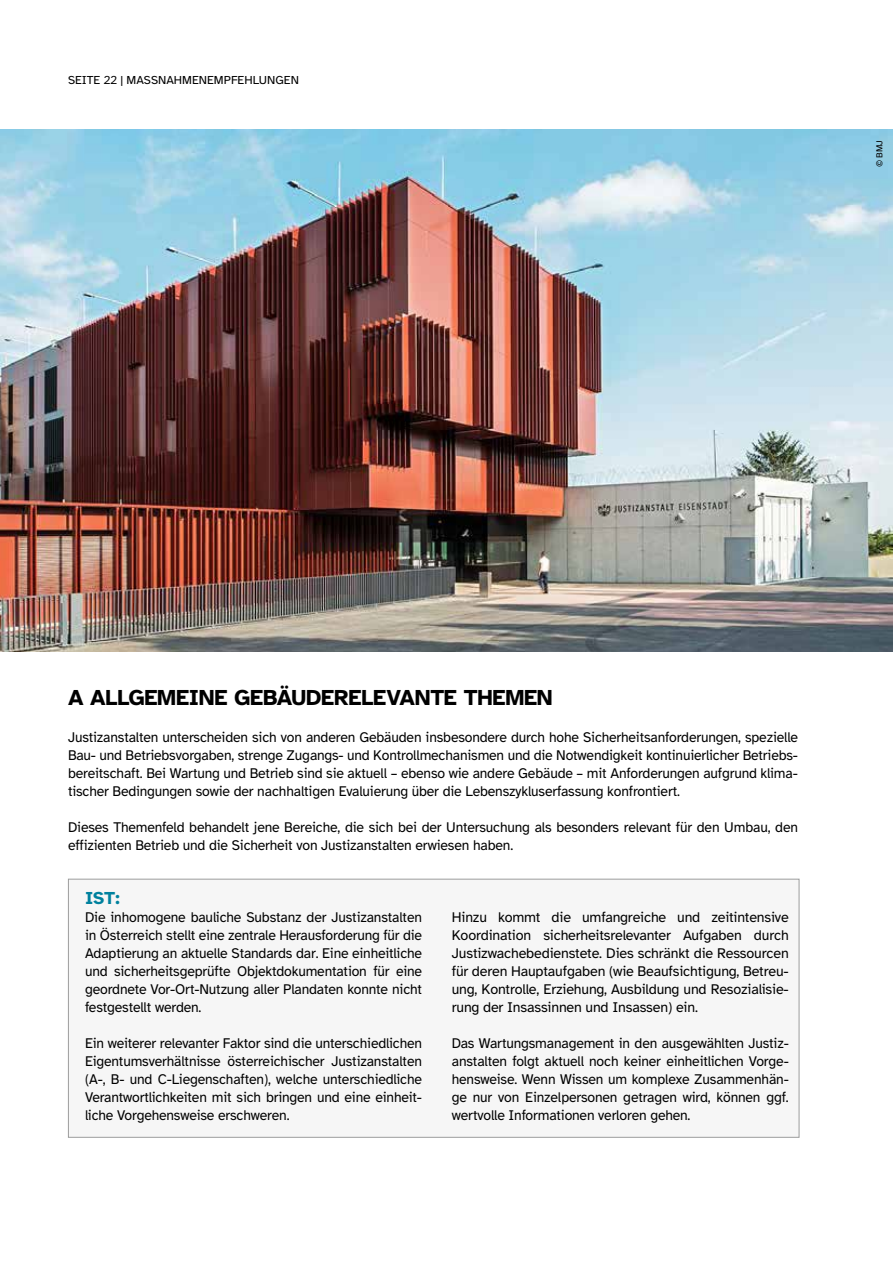
<style>
.page{position:relative;width:893px;height:1263px;background:#fff}
.page>*{position:absolute;margin:0;border:0;box-sizing:border-box;transform-origin:0 0}
.t1{font:700 22.5px "Atkinson Hyperlegible";letter-spacing:-.01em;color:#000}
.t2{font:700 18px "Atkinson Hyperlegible";color:#00819e}
.t3{font:14.55px/18px "Atkinson Hyperlegible";letter-spacing:-.01em;color:#000;text-align:justify;scale:.96 1}
.t4{font:14.55px/18px "Atkinson Hyperlegible";letter-spacing:-.01em;color:#000;text-align:justify}
.t5{font:12px "Atkinson Hyperlegible";color:#000}
.t6{font:9px "Atkinson Hyperlegible";color:#000}
</style>
<div class="page">
<img style="left:0;top:130px;width:893px;height:522px">
<div style="left:68px;top:879px;width:731px;height:259px;background:#f6f6f6;border:1px solid #9c9d9d"></div>
<p class="t5" style="left:68px;top:73px;width:232px">SEITE 22 | MASSNAHMENEMPFEHLUNGEN</p>
<p class="t6" style="left:874px;top:167px;width:28px;rotate:-90deg">© BMJ</p>
<h1 class="t1" style="left:68px;top:684px;width:486px">A ALLGEMEINE GEBÄUDERELEVANTE THEMEN</h1>
<p class="t3" style="left:68px;top:728px;width:762px">Justizanstalten unterscheiden sich von anderen Gebäuden insbesondere durch hohe Sicherheitsanforderungen, spezielle Bau- und Betriebsvorgaben, strenge Zugangs- und Kontrollmechanismen und die Notwendigkeit kontinuierlicher Betriebs&shy;bereitschaft. Bei Wartung und Betrieb sind sie aktuell – ebenso wie andere Gebäude – mit Anforderungen aufgrund klima&shy;tischer Bedingungen sowie der nachhaltigen Evaluierung über die Lebenszykluserfassung konfrontiert.</p>
<p class="t3" style="left:68px;top:818px;width:762px">Dieses Themenfeld behandelt jene Bereiche, die sich bei der Untersuchung als besonders relevant für den Umbau, den effizienten Betrieb und die Sicherheit von Justizanstalten erwiesen haben.</p>
<p class="t2" style="left:85px;top:887px;width:36px">IST:</p>
<p class="t3" style="left:85px;top:908px;width:353px">Die inhomogene bauliche Substanz der Justizanstalten in Österreich stellt eine zentrale Herausforderung für die Adaptierung an aktuelle Standards dar. Eine einheitliche und sicherheitsgeprüfte Objektdokumentation für eine geordnete Vor-Ort-Nutzung aller Plandaten konnte nicht festgestellt werden.</p>
<p class="t3" style="left:85px;top:1034px;width:353px">Ein weiterer relevanter Faktor sind die unterschiedlichen Eigentumsverhältnisse österreichischer Justizanstalten (A-, B- und C-Liegenschaften), welche unterschiedliche Verantwortlichkeiten mit sich bringen und eine einheit&shy;liche Vorgehensweise erschweren.</p>
<p class="t4" style="left:452px;top:908px;width:338px">Hinzu kommt die umfangreiche und zeitintensive Koordination sicherheitsrelevanter Aufgaben durch Justizwachebedienstete. Dies schränkt die Ressourcen für deren Hauptaufgaben (wie Beaufsichtigung, Betreu&shy;ung, Kontrolle, Erziehung, Ausbildung und Resozialisie&shy;rung der Insassinnen und Insassen) ein.</p>
<p class="t3" style="left:452px;top:1034px;width:353px">Das Wartungsmanagement in den ausgewählten Justiz&shy;anstalten folgt aktuell noch keiner einheitlichen Vorge&shy;hensweise. Wenn Wissen um komplexe Zusammenhän&shy;ge nur von Einzelpersonen getragen wird, können ggf. wertvolle Informationen verloren gehen.</p>
</div>
